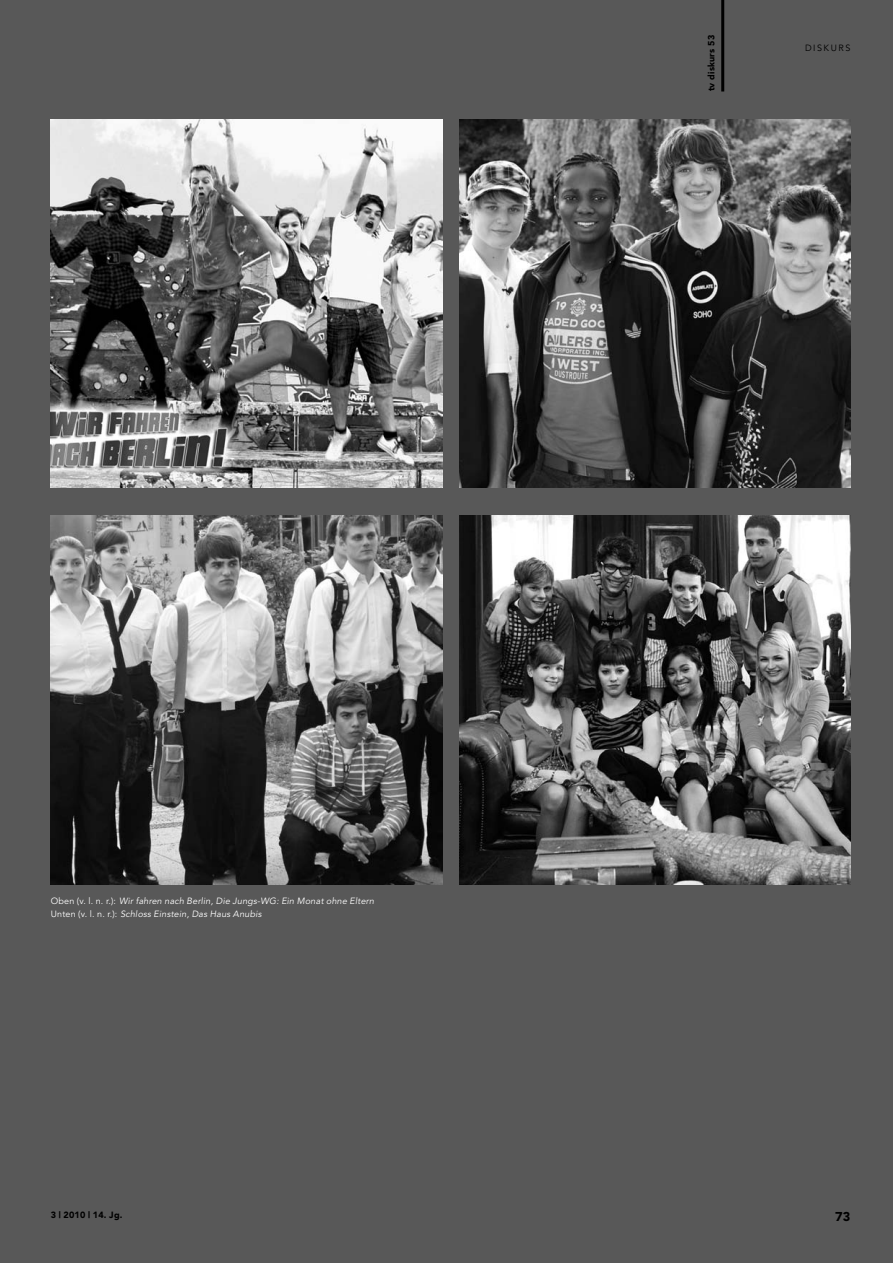
<style>
.page{position:relative;width:893px;height:1263px;background:#585858}
.page>*{position:absolute;margin:0;border:0;box-sizing:border-box;transform-origin:0 0}
.t1{font:900 12.75px "Avenir";color:#000}
.t2{font:9px/12.8px "Avenir";letter-spacing:.02em;color:#fff}
.t3{font:900 9px "Avenir";letter-spacing:.025em;color:#000}
.t4{font:9px "Avenir";letter-spacing:.165em;color:#000}
</style>
<div class="page">
<img style="left:459px;top:119px;width:391px;height:369px">
<img style="left:51px;top:119px;width:391px;height:369px">
<img style="left:51px;top:516px;width:391px;height:368px">
<img style="left:459px;top:516px;width:391px;height:368px">
<hr style="left:721px;top:0;width:3px;height:92px;background:#000">
<p class="t2" style="left:51px;top:896px;width:326px">Oben (v. l. n. r.): Wir fahren nach Berlin, Die Jungs-WG: Ein Monat ohne Eltern<br>Unten (v. l. n. r.): Schloss Einstein, Das Haus Anubis</p>
<p class="t3" style="left:707px;top:91px;width:58px;rotate:-90deg">tv diskurs 53</p>
<p class="t4" style="left:805px;top:44px;width:47px">DISKURS</p>
<p class="t3" style="left:51px;top:1211px;width:73px">3 | 2010 | 14. Jg.</p>
<h1 class="t1" style="left:835px;top:1212px;width:17px">73</h1>
</div>
